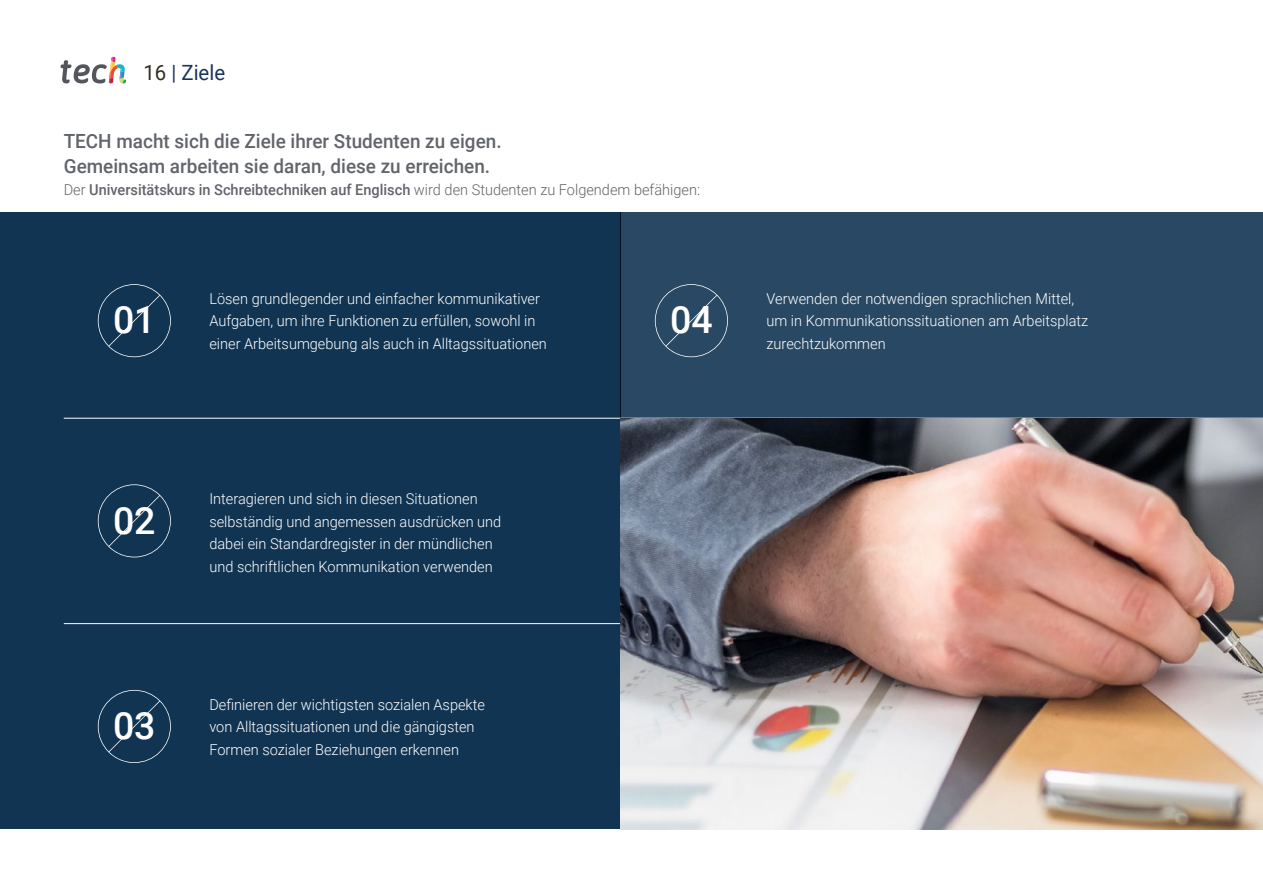
<style>
.page{position:relative;width:1263px;height:893px;background:#fff}
.page>*{position:absolute;margin:0;border:0;box-sizing:border-box;transform-origin:0 0}
.t1{font:500 37.5px "Roboto";color:#fff}
.t2{font:21px "Roboto";color:#1a355c}
.t3{font:500 19.5px/25.5px "Roboto";color:#61646a}
.t4{font:300 15px/22.5px "Roboto";color:#fff}
.t5{font:500 15px "Roboto";color:#61646a}
.s1{color:#312e20}
.s2{font-weight:300}
</style>
<div class="page">
<svg style="left:61px;top:57px;width:65px;height:27px"></svg>
<div style="left:0;top:213px;width:621px;height:616px;background:#113452"></div>
<div style="left:621px;top:213px;width:642px;height:616px;background:#294863"></div>
<svg style="left:98px;top:284px;width:73px;height:73px"></svg>
<svg style="left:98px;top:690px;width:73px;height:73px"></svg>
<svg style="left:98px;top:484px;width:73px;height:73px"></svg>
<svg style="left:655px;top:284px;width:73px;height:73px"></svg>
<hr style="left:64px;top:418px;width:1199px;height:1px;background:#fff">
<hr style="left:64px;top:623px;width:1199px;height:1px;background:#fff">
<img style="left:621px;top:418px;width:642px;height:411px">
<h2 class="t2" style="left:144px;top:57px;width:83px"><span class="s1">16</span> | Ziele</h2>
<h3 class="t3" style="left:64px;top:127px;width:439px">TECH macht sich die Ziele ihrer Studenten zu eigen.<br>Gemeinsam arbeiten sie daran, diese zu erreichen.</h3>
<p class="t5" style="left:64px;top:179px;width:638px"><span class="s2">Der</span> Universitätskurs in Schreibtechniken auf Englisch <span class="s2">wird den Studenten zu Folgendem befähigen:</span></p>
<h1 class="t1" style="left:113px;top:294px;width:44px">01</h1>
<p class="t4" style="left:209px;top:287px;width:339px">Lösen grundlegender und einfacher kommunikativer<br>Aufgaben, um ihre Funktionen zu erfüllen, sowohl in einer Arbeitsumgebung als auch in Alltagssituationen</p>
<h1 class="t1" style="left:670px;top:294px;width:44px">04</h1>
<p class="t4" style="left:766px;top:287px;width:323px">Verwenden der notwendigen sprachlichen Mittel, um in Kommunikationssituationen am Arbeitsplatz zurechtzukommen</p>
<h1 class="t1" style="left:113px;top:494px;width:44px">02</h1>
<h1 class="t1" style="left:113px;top:699px;width:44px">03</h1>
<p class="t4" style="left:209px;top:487px;width:293px">Interagieren und sich in diesen Situationen selbständig und angemessen ausdrücken und dabei ein Standardregister in der mündlichen und schriftlichen Kommunikation verwenden</p>
<p class="t4" style="left:209px;top:692px;width:277px">Definieren der wichtigsten sozialen Aspekte von Alltagssituationen und die gängigsten<br>Formen sozialer Beziehungen erkennen</p>
</div>
